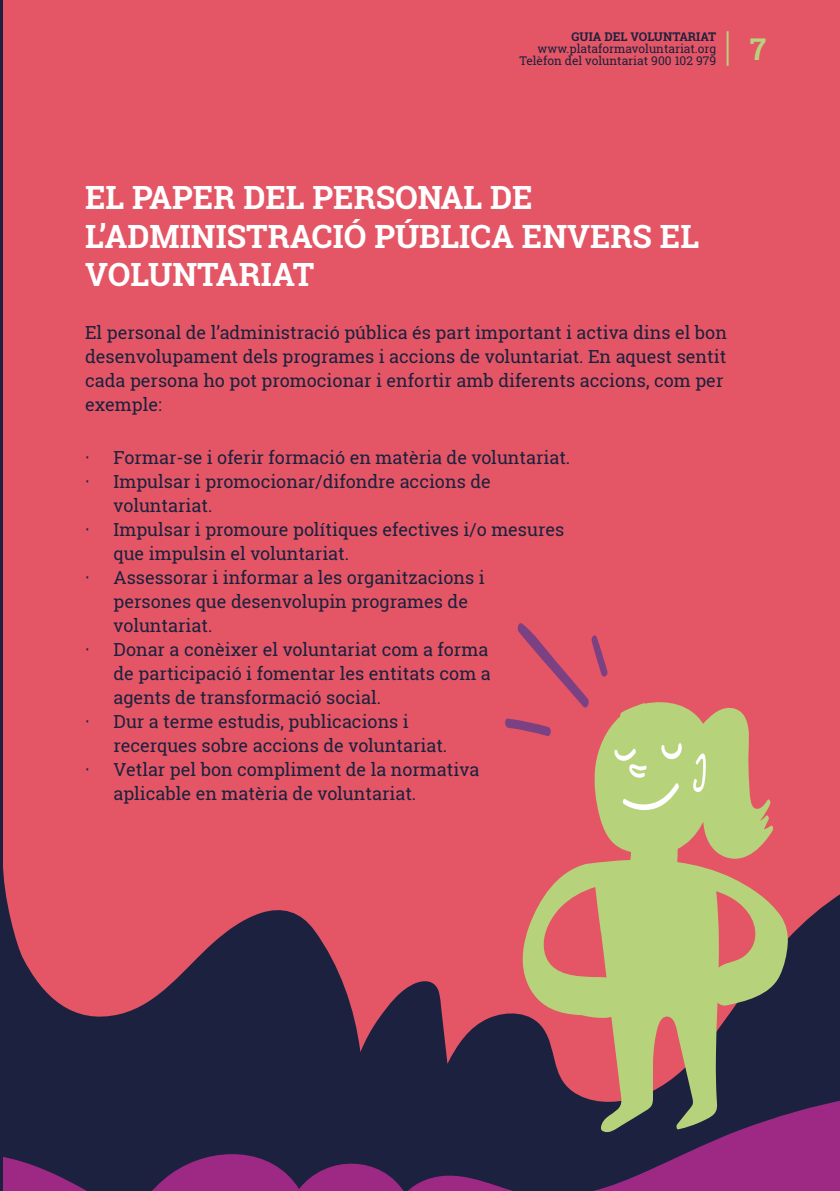
<style>
.page{position:relative;width:840px;height:1191px;background:#fff}
.page>*{position:absolute;margin:0;border:0;box-sizing:border-box;transform-origin:0 0}
.t1{font:700 32px/38.4px "Roboto Slab";color:#fff}
.t2{font:700 30px "Roboto Slab";color:#b6d37b}
.t3{font:18px/24px "Roboto Slab";color:#1b213e}
.t4{font:12px/12px "Roboto Slab";color:#1b213e;text-align:right}
.t5{font:700 12px "Roboto Slab";color:#1b213e}
</style>
<div class="page">
<div style="left:0;top:0;width:839px;height:1191px;background:#e45665"></div>
<svg style="left:3px;top:868px;width:836px;height:219px;fill:#1b213e"></svg>
<svg style="left:3px;top:1087px;width:836px;height:104px;background:#3d2350"></svg>
<hr style="left:0;top:0;width:3px;height:1191px;background:#1b213e">
<svg style="left:520px;top:702px;width:268px;height:433px"></svg>
<svg style="left:613px;top:741px;width:69px;height:70px;background:#c0d98e"></svg>
<svg style="left:691px;top:753px;width:15px;height:42px"></svg>
<svg style="left:517px;top:623px;width:91px;height:88px"></svg>
<svg style="left:505px;top:718px;width:46px;height:19px"></svg>
<hr style="left:726px;top:31px;width:2px;height:35px;background:#b6d37b">
<p class="t5" style="left:571px;top:28px;width:146px">GUIA DEL VOLUNTARIAT</p>
<p class="t4" style="left:519px;top:42px;width:198px">www.plataformavoluntariat.org<br>Telèfon del voluntariat 900 102 979</p>
<h2 class="t2" style="left:749px;top:28px;width:18px">7</h2>
<h1 class="t1" style="left:85px;top:178px;width:615px">EL PAPER DEL PERSONAL DE<br>L’ADMINISTRACIÓ PÚBLICA ENVERS EL<br>VOLUNTARIAT</h1>
<p class="t3" style="left:85px;top:320px;width:643px">El personal de l’administració pública és part important i activa dins el bon desenvolupament dels programes i accions de voluntariat. En aquest sentit cada persona ho pot promocionar i enfortir amb diferents accions, com per exemple:</p>
<p class="t3" style="left:85px;top:445px;width:486px">· Formar-se i oferir formació en matèria de voluntariat.</p>
<p class="t3" style="left:85px;top:469px;width:407px">· Impulsar i promocionar/difondre accions de</p>
<p class="t3" style="left:113px;top:493px;width:100px">voluntariat.</p>
<p class="t3" style="left:85px;top:517px;width:480px">· Impulsar i promoure polítiques efectives i/o mesures</p>
<p class="t3" style="left:113px;top:541px;width:237px">que impulsin el voluntariat.</p>
<p class="t3" style="left:85px;top:565px;width:401px">· Assessorar i informar a les organitzacions i</p>
<p class="t3" style="left:113px;top:589px;width:356px">persones que desenvolupin programes de</p>
<p class="t3" style="left:113px;top:613px;width:100px">voluntariat.</p>
<p class="t3" style="left:85px;top:637px;width:404px">· Donar a conèixer el voluntariat com a forma</p>
<p class="t3" style="left:113px;top:661px;width:378px">de participació i fomentar les entitats com a</p>
<p class="t3" style="left:113px;top:685px;width:269px">agents de transformació social.</p>
<p class="t3" style="left:85px;top:709px;width:325px">· Dur a terme estudis, publicacions i</p>
<p class="t3" style="left:113px;top:733px;width:335px">recerques sobre accions de voluntariat.</p>
<p class="t3" style="left:85px;top:757px;width:395px">· Vetlar pel bon compliment de la normativa</p>
<p class="t3" style="left:113px;top:781px;width:304px">aplicable en matèria de voluntariat.</p>
</div>
